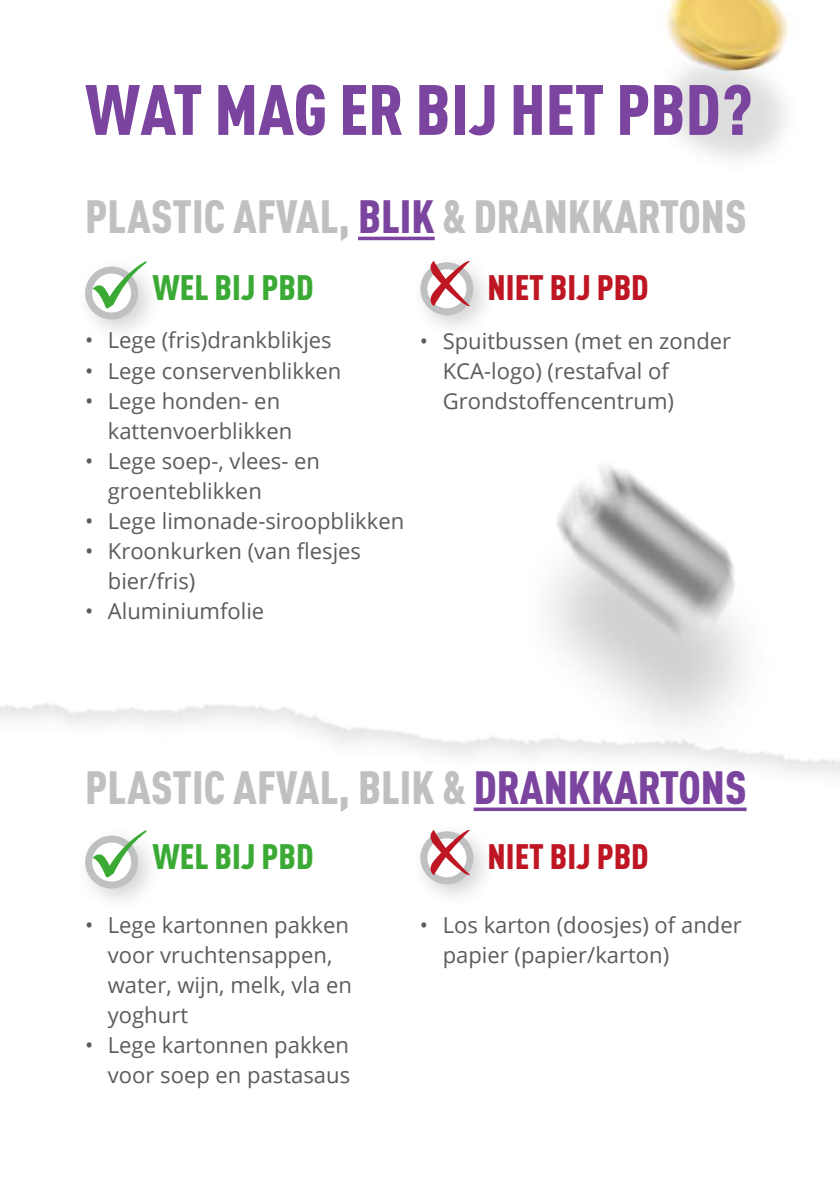
<style>
.page{position:relative;width:840px;height:1191px;background:#fff}
.page>*{position:absolute;margin:0;border:0;box-sizing:border-box;transform-origin:0 0}
.t1{font:900 70px "DIN Cond";color:#7b449f}
.t2{font:900 46px "DIN Cond";color:#bfc0c1}
.t3{font:900 34.8px "DIN Cond";color:#be1622}
.t4{font:900 34.8px "DIN Cond";color:#3aaa35}
.t5{font:22px/30px "Open Sans";color:#5c5c5b}
.s1{color:#7b449f}
</style>
<div class="page">
<img style="left:0;top:0;width:839px;height:812px">
<hr style="left:358px;top:237px;width:76px;height:3px;background:#7b449f">
<svg style="left:473px;top:807px;width:273px;height:4px"></svg>
<div style="left:74px;top:255px;width:89px;height:89px;background:#000;opacity:.18"></div>
<div style="left:85px;top:266px;width:53px;height:53px;border:7px solid #bfc0c1;border-radius:50%"></div>
<div style="left:74px;top:824px;width:89px;height:89px;background:#000;opacity:.18"></div>
<div style="left:85px;top:835px;width:53px;height:53px;border:7px solid #bfc0c1;border-radius:50%"></div>
<svg style="left:93px;top:261px;width:53px;height:49px"></svg>
<svg style="left:93px;top:830px;width:53px;height:49px"></svg>
<div style="left:409px;top:251px;width:89px;height:89px;background:#000;opacity:.18"></div>
<div style="left:420px;top:262px;width:53px;height:53px;border:7px solid #bfc0c1;border-radius:50%"></div>
<div style="left:409px;top:820px;width:89px;height:89px;background:#000;opacity:.18"></div>
<div style="left:420px;top:831px;width:53px;height:53px;border:7px solid #bfc0c1;border-radius:50%"></div>
<svg style="left:428px;top:259px;width:41px;height:49px"></svg>
<svg style="left:428px;top:828px;width:41px;height:48px"></svg>
<h1 class="t1" style="left:85px;top:66px;width:668px">WAT MAG ER BIJ HET PBD?</h1>
<h2 class="t2" style="left:85px;top:188px;width:662px">PLASTIC AFVAL, <span class="s1">BLIK</span> &amp; DRANKKARTONS</h2>
<h3 class="t4" style="left:152px;top:266px;width:162px">WEL BIJ PBD</h3>
<p class="t5" style="left:85px;top:325px;width:248px">• Lege (fris)drankblikjes</p>
<p class="t5" style="left:85px;top:355px;width:258px">• Lege conservenblikken</p>
<p class="t5" style="left:108px;top:385px;width:186px;text-indent:-23px">• Lege honden- en kattenvoerblikken</p>
<p class="t5" style="left:108px;top:445px;width:214px;text-indent:-23px">• Lege soep-, vlees- en groenteblikken</p>
<p class="t5" style="left:85px;top:505px;width:320px">• Lege limonade-siroopblikken</p>
<p class="t5" style="left:108px;top:535px;width:254px;text-indent:-23px">• Kroonkurken (van flesjes bier/fris)</p>
<p class="t5" style="left:85px;top:595px;width:180px">• Aluminiumfolie</p>
<h3 class="t3" style="left:487px;top:266px;width:162px">NIET BIJ PBD</h3>
<p class="t5" style="left:442px;top:325px;width:290px;text-indent:-23px">• Spuitbussen (met en zonder<br>KCA-logo) (restafval of<br>Grondstoffencentrum)</p>
<h2 class="t2" style="left:85px;top:758px;width:662px">PLASTIC AFVAL, BLIK &amp; <span class="s1">DRANKKARTONS</span></h2>
<h3 class="t4" style="left:152px;top:835px;width:162px">WEL BIJ PBD</h3>
<p class="t5" style="left:108px;top:909px;width:245px;text-indent:-23px">• Lege kartonnen pakken voor vruchtensappen, water, wijn, melk, vla en yoghurt</p>
<p class="t5" style="left:85px;top:1029px;width:266px;text-align:right">• Lege kartonnen pakken voor soep en pastasaus</p>
<h3 class="t3" style="left:487px;top:835px;width:162px">NIET BIJ PBD</h3>
<p class="t5" style="left:442px;top:910px;width:300px;text-indent:-23px">• Los karton (doosjes) of ander papier (papier/karton)</p>
</div>
